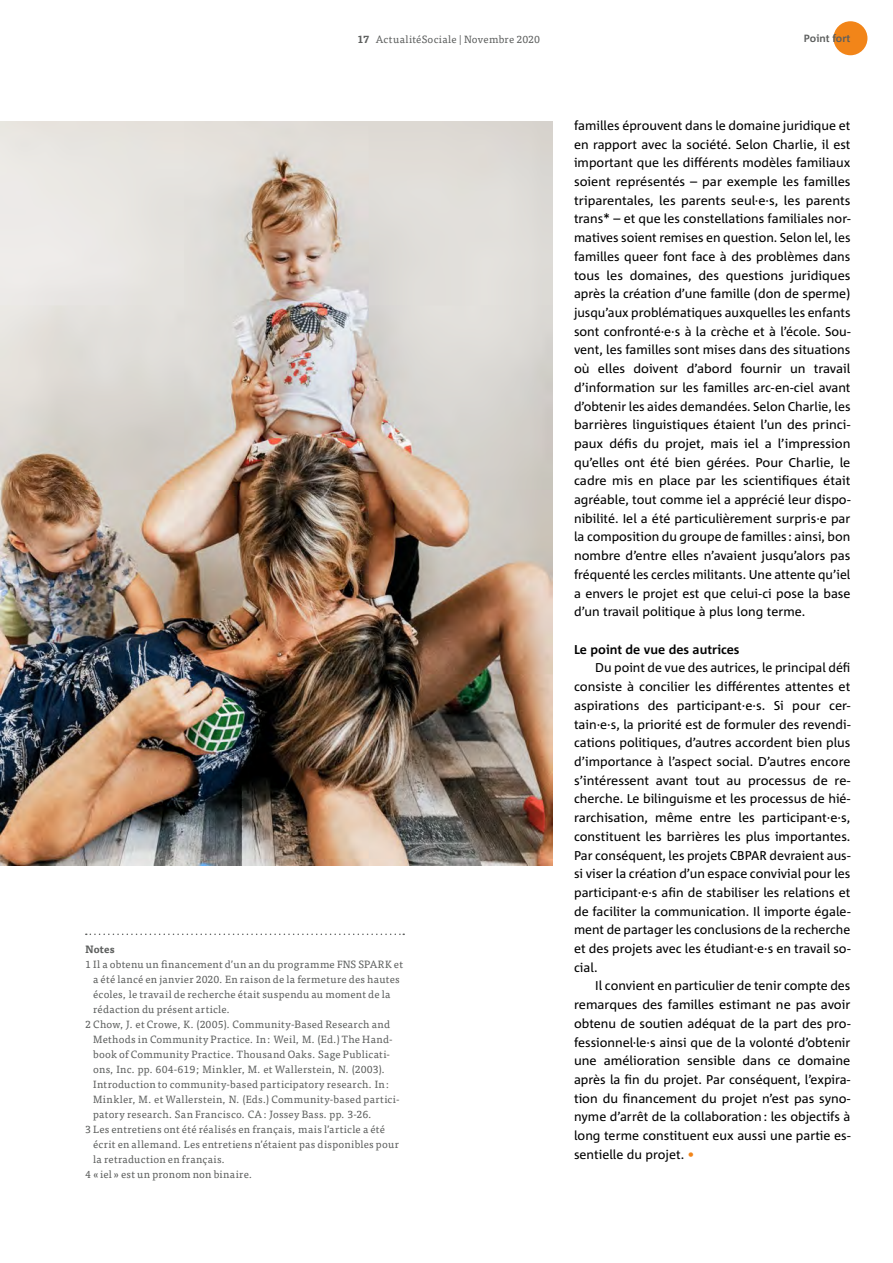
<style>
.page{position:relative;width:893px;height:1263px;background:#fff}
.page>*{position:absolute;margin:0;border:0;box-sizing:border-box;transform-origin:0 0}
.t1{font:12.75px/18.8px "Corpid Office C1";color:#000;text-align:justify}
.t2{font:700 12.75px "Corpid Office C1";color:#000}
.t3{font:10.5px "Tisa Pro";letter-spacing:.025em;color:#5d5f5e}
.t4{font:700 10.5px "Corpid Office C1";color:#5d5f5e}
.t5{font:700 10.5px "Tisa Pro";letter-spacing:.015em;color:#5d5f5e}
.s1{font-weight:700}
.s2{color:#f28519}
</style>
<div class="page">
<img style="left:0;top:121px;width:553px;height:745px">
<div style="left:833px;top:21px;width:34px;height:34px;background:#f28519;border-radius:50%"></div>
<svg style="left:86px;top:933px;width:318px;height:2px"></svg>
<p class="t3" style="left:357px;top:31px;width:184px"><span class="s1">17</span> ActualitéSociale | Novembre 2020</p>
<p class="t4" style="left:804px;top:32px;width:48px">Point fort</p>
<p class="t5" style="left:85px;top:941px;width:31px">Notes</p>
<p class="t3" style="left:85px;top:956px;width:320px">1 Il a obtenu un financement d’un an du programme FNS SPARK et</p>
<p class="t3" style="left:93px;top:971px;width:308px">a été lancé en janvier 2020. En raison de la fermeture des hautes</p>
<p class="t3" style="left:93px;top:986px;width:299px">écoles, le travail de recherche était suspendu au moment de la</p>
<p class="t3" style="left:93px;top:1001px;width:139px">rédaction du présent article.</p>
<p class="t3" style="left:85px;top:1016px;width:307px">2 Chow, J. et Crowe, K. (2005). Community-Based Research and</p>
<p class="t3" style="left:93px;top:1031px;width:301px">Methods in Community Practice. In: Weil, M. (Ed.) The Hand-</p>
<p class="t3" style="left:93px;top:1046px;width:298px">book of Community Practice. Thousand Oaks. Sage Publicati-</p>
<p class="t3" style="left:93px;top:1061px;width:294px">ons, Inc. pp. 604-619; Minkler, M. et Wallerstein, N. (2003).</p>
<p class="t3" style="left:93px;top:1076px;width:298px">Introduction to community-based participatory research. In:</p>
<p class="t3" style="left:93px;top:1091px;width:308px">Minkler, M. et Wallerstein, N. (Eds.) Community-based partici-</p>
<p class="t3" style="left:93px;top:1106px;width:280px">patory research. San Francisco. CA: Jossey Bass. pp. 3-26.</p>
<p class="t3" style="left:85px;top:1121px;width:301px">3 Les entretiens ont été réalisés en français, mais l’article a été</p>
<p class="t3" style="left:93px;top:1136px;width:307px">écrit en allemand. Les entretiens n’étaient pas disponibles pour</p>
<p class="t3" style="left:93px;top:1151px;width:134px">la retraduction en français.</p>
<p class="t3" style="left:85px;top:1166px;width:169px">4 «iel» est un pronom non binaire.</p>
<p class="t1" style="left:574px;top:116px;width:278px">familles éprouvent dans le domaine juridique et en rapport avec la société. Selon Charlie, il est important que les différents modèles familiaux soient représentés – par exemple les familles triparentales, les parents seul·e·s, les parents trans* – et que les constellations familiales nor&shy;matives soient remises en question. Selon lel, les familles queer font face à des problèmes dans tous les domaines, des questions juridiques après la création d’une famille (don de sperme) jusqu’aux problématiques auxquelles les enfants sont confronté·e·s à la crèche et à l’école. Sou&shy;vent, les familles sont mises dans des situations où elles doivent d’abord fournir un travail d’information sur les familles arc-en-ciel avant d’obtenir les aides demandées. Selon Charlie, les barrières linguistiques étaient l’un des princi&shy;paux défis du projet, mais iel a l’impression qu’elles ont été bien gérées. Pour Charlie, le cadre mis en place par les scientifiques était agréable, tout comme iel a apprécié leur dispo&shy;nibilité. Iel a été particulièrement surpris·e par la composition du groupe de familles : ainsi, bon nombre d’entre elles n’avaient jusqu’alors pas fréquenté les cercles militants. Une attente qu’iel a envers le projet est que celui-ci pose la base d’un travail politique à plus long terme.</p>
<p class="t2" style="left:574px;top:641px;width:167px">Le point de vue des autrices</p>
<p class="t1" style="left:574px;top:658px;width:278px;text-indent:21px">Du point de vue des autrices, le principal défi consiste à concilier les différentes attentes et aspirations des participant·e·s. Si pour cer&shy;tain·e·s, la priorité est de formuler des revendi&shy;cations politiques, d’autres accordent bien plus d’importance à l’aspect social. D’autres encore s’intéressent avant tout au processus de re&shy;cherche. Le bilinguisme et les processus de hié&shy;rarchisation, même entre les participant·e·s, constituent les barrières les plus importantes.<br>Par conséquent, les projets CBPAR devraient aus&shy;si viser la création d’un espace convivial pour les participant·e·s afin de stabiliser les relations et de faciliter la communication. Il importe égale&shy;ment de partager les conclusions de la recherche et des projets avec les étudiant·e·s en travail so&shy;cial.</p>
<p class="t1" style="left:574px;top:976px;width:278px;text-indent:21px">Il convient en particulier de tenir compte des remarques des familles estimant ne pas avoir obtenu de soutien adéquat de la part des pro&shy;fessionnel·le·s ainsi que de la volonté d’obtenir une amélioration sensible dans ce domaine après la fin du projet. Par conséquent, l’expira&shy;tion du financement du projet n’est pas syno&shy;nyme d’arrêt de la collaboration: les objectifs à long terme constituent eux aussi une partie es&shy;sentielle du projet. <span class="s2">•</span></p>
</div>
